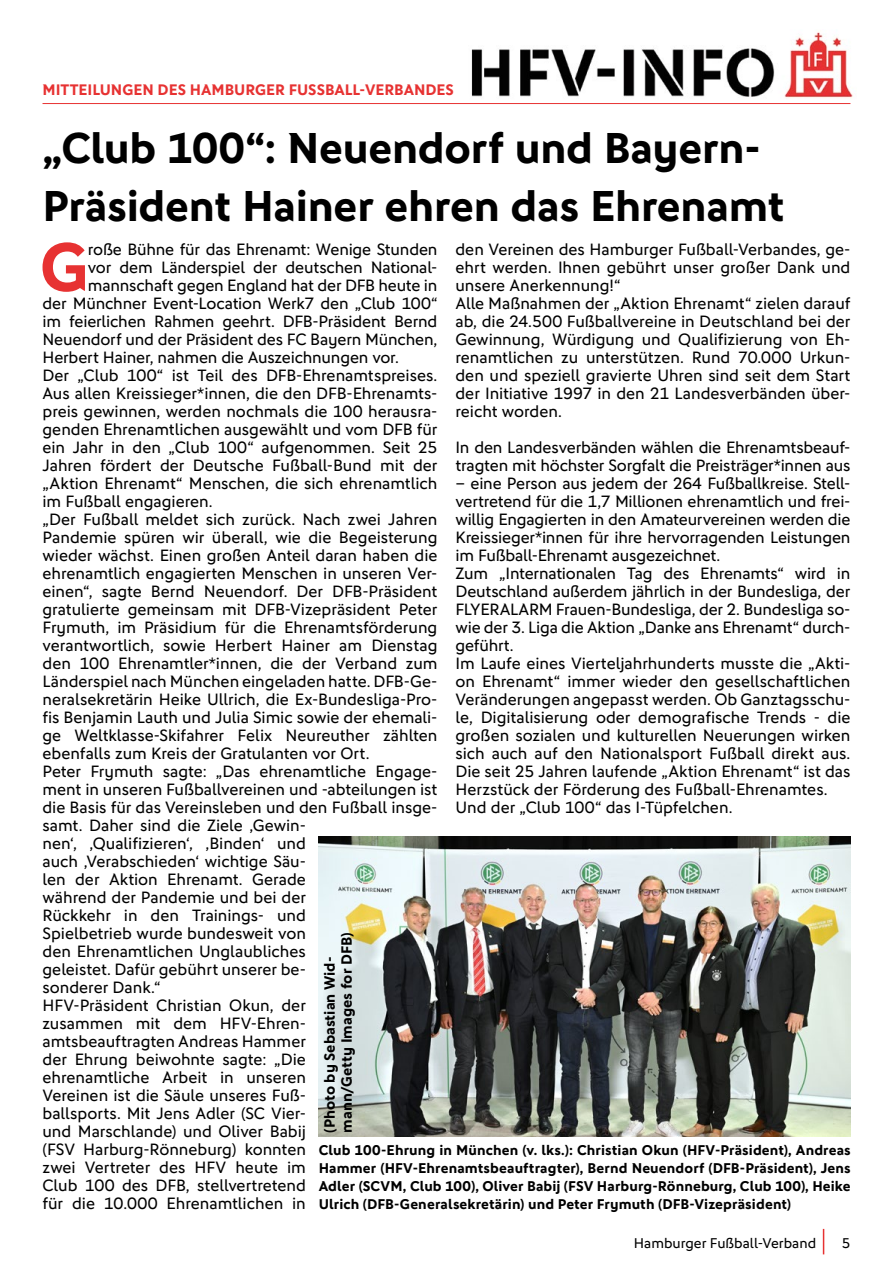
<style>
.page{position:relative;width:893px;height:1263px;background:#fff}
.page>*{position:absolute;margin:0;border:0;box-sizing:border-box;transform-origin:0 0}
.t1{font:700 68.7px "DFB Sans";color:#e73232}
.t2{font:700 43.5px/57.6px "DFB Sans";letter-spacing:-.005em;color:#000}
.t3{font:16.5px/18px "DFB Sans";letter-spacing:-.005em;color:#000}
.t4{font:700 15.3px "DFB Sans";color:#e73232}
.t5{font:700 15px/17px "DFB Sans";color:#000}
.t6{font:700 14.25px/18px "DFB Sans";letter-spacing:.005em;color:#000;text-align:justify}
.t7{font:14.25px "DFB Sans";color:#000}
</style>
<div class="page">
<svg style="left:823px;top:1229px;width:1px;height:25px"></svg>
<hr style="left:43px;top:103px;width:807px;height:1px;background:#e73232">
<img style="left:471px;top:31px;width:382px;height:67px">
<img style="left:319px;top:836px;width:531px;height:301px">
<p class="t4" style="left:43px;top:80px;width:413px">MITTEILUNGEN DES HAMBURGER FUSSBALL-VERBANDES</p>
<h2 class="t2" style="left:43px;top:118px;width:744px">„Club 100“: Neuendorf und Bayern-<br>Präsident Hainer ehren das Ehrenamt</h2>
<h1 class="t1" style="left:40px;top:226px;width:50px">G</h1>
<p class="t3" style="left:88px;top:240px;width:351px">roße Bühne für das Ehrenamt: Wenige Stunden</p>
<p class="t3" style="left:455px;top:240px;width:396px">den Vereinen des Hamburger Fußball-Verbandes, ge&shy;ehrt werden. Ihnen gebührt unser großer Dank und unsere Anerkennung!“<br>Alle Maßnahmen der „Aktion Ehrenamt“ zielen darauf ab, die 24.500 Fußballvereine in Deutschland bei der Gewinnung, Würdigung und Qualifizierung von Eh&shy;renamtlichen zu unterstützen. Rund 70.000 Urkun&shy;den und speziell gravierte Uhren sind seit dem Start der Initiative 1997 in den 21 Landesverbänden über&shy;reicht worden.</p>
<p class="t3" style="left:455px;top:438px;width:396px">In den Landesverbänden wählen die Ehrenamtsbeauf&shy;tragten mit höchster Sorgfalt die Preisträger*innen aus</p>
<p class="t3" style="left:455px;top:474px;width:396px">– eine Person aus jedem der 264 Fußballkreise. Stell&shy;vertretend für die 1,7 Millionen ehrenamtlich und frei&shy;willig Engagierten in den Amateurvereinen werden die Kreissieger*innen für ihre hervorragenden Leistungen im Fußball-Ehrenamt ausgezeichnet.<br>Zum „Internationalen Tag des Ehrenamts“ wird in Deutschland außerdem jährlich in der Bundesliga, der FLYERALARM Frauen-Bundesliga, der 2. Bundesliga so&shy;wie der 3. Liga die Aktion „Danke ans Ehrenamt“ durch&shy;geführt.<br>Im Laufe eines Vierteljahrhunderts musste die „Akti&shy;on Ehrenamt“ immer wieder den gesellschaftlichen Veränderungen angepasst werden. Ob Ganztagsschu&shy;le, Digitalisierung oder demografische Trends - die großen sozialen und kulturellen Neuerungen wirken sich auch auf den Nationalsport Fußball direkt aus.<br>Die seit 25 Jahren laufende „Aktion Ehrenamt“ ist das Herzstück der Förderung des Fußball-Ehrenamtes.<br>Und der „Club 100“ das I-Tüpfelchen.</p>
<p class="t3" style="left:88px;top:258px;width:351px">vor dem Länderspiel der deutschen National-</p>
<p class="t3" style="left:88px;top:276px;width:351px">mannschaft gegen England hat der DFB heute in</p>
<p class="t3" style="left:43px;top:294px;width:396px">der Münchner Event-Location Werk7 den „Club 100“</p>
<p class="t3" style="left:43px;top:312px;width:396px">im feierlichen Rahmen geehrt. DFB-Präsident Bernd</p>
<p class="t3" style="left:43px;top:330px;width:396px">Neuendorf und der Präsident des FC Bayern München,</p>
<p class="t3" style="left:43px;top:348px;width:358px">Herbert Hainer, nahmen die Auszeichnungen vor.</p>
<p class="t3" style="left:43px;top:366px;width:396px">Der „Club 100“ ist Teil des DFB-Ehrenamtspreises.</p>
<p class="t3" style="left:43px;top:384px;width:396px">Aus allen Kreissieger*innen, die den DFB-Ehrenamts-</p>
<p class="t3" style="left:43px;top:402px;width:396px">preis gewinnen, werden nochmals die 100 herausra-</p>
<p class="t3" style="left:43px;top:420px;width:396px">genden Ehrenamtlichen ausgewählt und vom DFB für</p>
<p class="t3" style="left:43px;top:438px;width:396px">ein Jahr in den „Club 100“ aufgenommen. Seit 25</p>
<p class="t3" style="left:43px;top:456px;width:396px">Jahren fördert der Deutsche Fußball-Bund mit der</p>
<p class="t3" style="left:43px;top:474px;width:396px">„Aktion Ehrenamt“ Menschen, die sich ehrenamtlich</p>
<p class="t3" style="left:43px;top:492px;width:172px">im Fußball engagieren.</p>
<p class="t3" style="left:43px;top:510px;width:396px">„Der Fußball meldet sich zurück. Nach zwei Jahren</p>
<p class="t3" style="left:43px;top:528px;width:396px">Pandemie spüren wir überall, wie die Begeisterung</p>
<p class="t3" style="left:43px;top:546px;width:396px">wieder wächst. Einen großen Anteil daran haben die</p>
<p class="t3" style="left:43px;top:564px;width:396px">ehrenamtlich engagierten Menschen in unseren Ver-</p>
<p class="t3" style="left:43px;top:582px;width:396px">einen“, sagte Bernd Neuendorf. Der DFB-Präsident</p>
<p class="t3" style="left:43px;top:600px;width:396px">gratulierte gemeinsam mit DFB-Vizepräsident Peter</p>
<p class="t3" style="left:43px;top:618px;width:396px">Frymuth, im Präsidium für die Ehrenamtsförderung</p>
<p class="t3" style="left:43px;top:636px;width:396px">verantwortlich, sowie Herbert Hainer am Dienstag</p>
<p class="t3" style="left:43px;top:654px;width:396px">den 100 Ehrenamtler*innen, die der Verband zum</p>
<p class="t3" style="left:43px;top:672px;width:396px">Länderspiel nach München eingeladen hatte. DFB-Ge-</p>
<p class="t3" style="left:43px;top:690px;width:396px">neralsekretärin Heike Ullrich, die Ex-Bundesliga-Pro-</p>
<p class="t3" style="left:43px;top:708px;width:396px">fis Benjamin Lauth und Julia Simic sowie der ehemali-</p>
<p class="t3" style="left:43px;top:726px;width:396px">ge Weltklasse-Skifahrer Felix Neureuther zählten</p>
<p class="t3" style="left:43px;top:744px;width:328px">ebenfalls zum Kreis der Gratulanten vor Ort.</p>
<p class="t3" style="left:43px;top:762px;width:396px">Peter Frymuth sagte: „Das ehrenamtliche Engage-</p>
<p class="t3" style="left:43px;top:780px;width:396px">ment in unseren Fußballvereinen und -abteilungen ist</p>
<p class="t3" style="left:43px;top:798px;width:396px">die Basis für das Vereinsleben und den Fußball insge-</p>
<p class="t3" style="left:43px;top:816px;width:265px">samt. Daher sind die Ziele ‚Gewin-</p>
<p class="t3" style="left:43px;top:834px;width:265px">nen‘, ‚Qualifizieren‘, ‚Binden‘ und</p>
<p class="t3" style="left:43px;top:852px;width:265px">auch ‚Verabschieden‘ wichtige Säu-</p>
<p class="t3" style="left:43px;top:870px;width:265px">len der Aktion Ehrenamt. Gerade</p>
<p class="t3" style="left:43px;top:888px;width:265px">während der Pandemie und bei der</p>
<p class="t3" style="left:43px;top:906px;width:265px">Rückkehr in den Trainings- und</p>
<p class="t3" style="left:43px;top:924px;width:265px">Spielbetrieb wurde bundesweit von</p>
<p class="t3" style="left:43px;top:942px;width:265px">den Ehrenamtlichen Unglaubliches</p>
<p class="t3" style="left:43px;top:960px;width:265px">geleistet. Dafür gebührt unserer be-</p>
<p class="t3" style="left:43px;top:978px;width:119px">sonderer Dank.“</p>
<p class="t3" style="left:43px;top:996px;width:265px">HFV-Präsident Christian Okun, der</p>
<p class="t3" style="left:43px;top:1014px;width:265px">zusammen mit dem HFV-Ehren-</p>
<p class="t3" style="left:43px;top:1032px;width:265px">amtsbeauftragten Andreas Hammer</p>
<p class="t3" style="left:43px;top:1050px;width:265px">der Ehrung beiwohnte sagte: „Die</p>
<p class="t3" style="left:43px;top:1068px;width:265px">ehrenamtliche Arbeit in unseren</p>
<p class="t3" style="left:43px;top:1086px;width:265px">Vereinen ist die Säule unseres Fuß-</p>
<p class="t3" style="left:43px;top:1104px;width:265px">ballsports. Mit Jens Adler (SC Vier-</p>
<p class="t3" style="left:43px;top:1122px;width:265px">und Marschlande) und Oliver Babij</p>
<p class="t3" style="left:43px;top:1140px;width:265px">(FSV Harburg-Rönneburg) konnten</p>
<p class="t3" style="left:43px;top:1158px;width:265px">zwei Vertreter des HFV heute im</p>
<p class="t3" style="left:43px;top:1176px;width:265px">Club 100 des DFB, stellvertretend</p>
<p class="t3" style="left:43px;top:1194px;width:265px">für die 10.000 Ehrenamtlichen in</p>
<p class="t5" style="left:321px;top:1133px;width:201px;rotate:-90deg">(Photo by Sebastian Wid&shy;mann/Getty Images for DFB)</p>
<p class="t6" style="left:319px;top:1141px;width:534px">Club 100-Ehrung in München (v. lks.): Christian Okun (HFV-Präsident), Andreas Hammer (HFV-Ehrenamtsbeauftragter), Bernd Neuendorf (DFB-Präsident), Jens Adler (SCVM, Club 100), Oliver Babij (FSV Harburg-Rönneburg, Club 100), Heike Ulrich (DFB-Generalsekretärin) und Peter Frymuth (DFB-Vizepräsident)</p>
<p class="t7" style="left:634px;top:1235px;width:184px">Hamburger Fußball-Verband</p>
<p class="t7" style="left:842px;top:1235px;width:10px">5</p>
</div>
